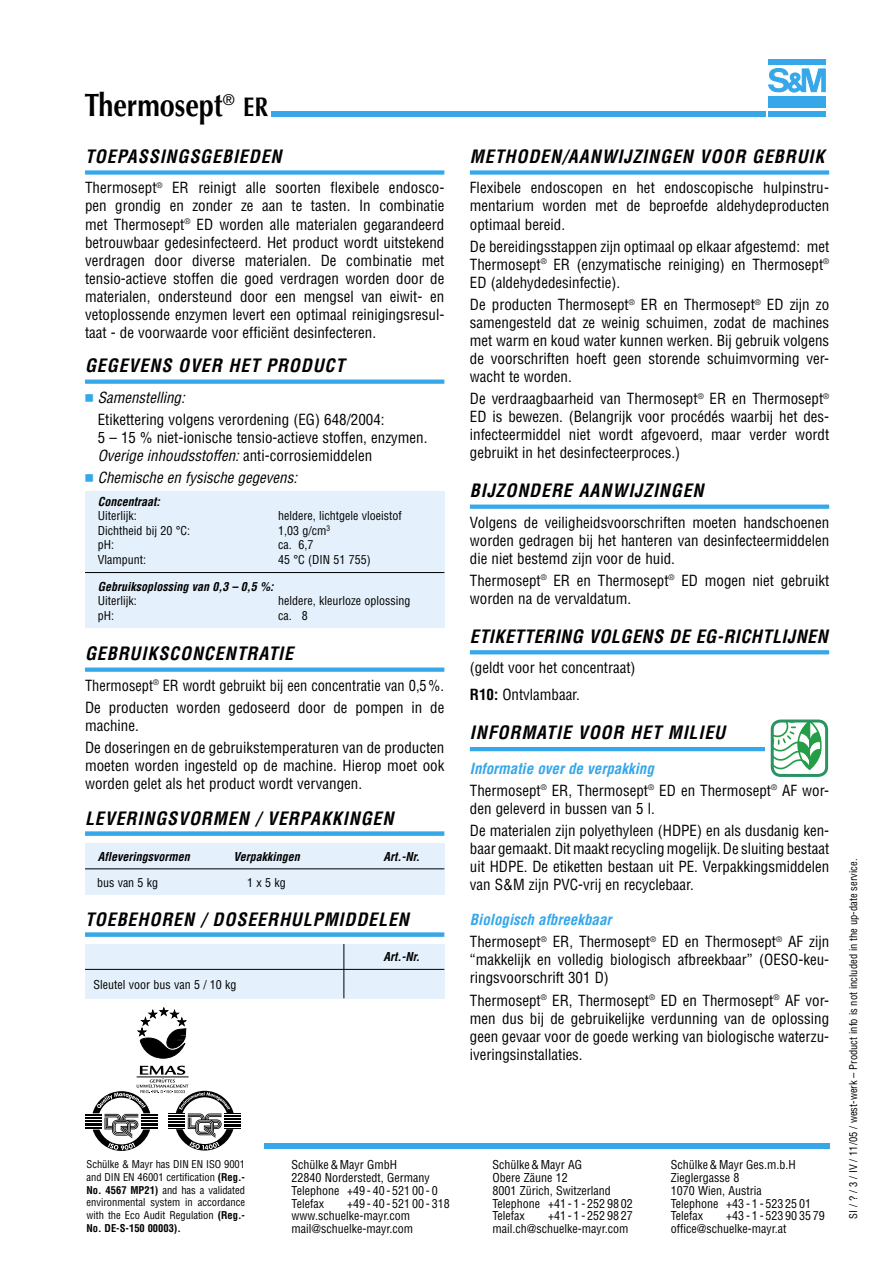
<style>
.page{position:relative;width:893px;height:1263px;background:#fff}
.page>*{position:absolute;margin:0;border:0;box-sizing:border-box;transform-origin:0 0}
.t1{font:700 32.4px "Optima";color:#000;scale:.83 1}
.Head{font:italic 700 condensed 18px "Helvetica";letter-spacing:.05em;color:#000}
.Copy{font:italic 700 condensed 18px "Helvetica";letter-spacing:.05em;color:#000}
.Head-2{font:italic 700 condensed 18px "Helvetica";letter-spacing:.03em;color:#000}
.Copy-2{font:condensed 15px/18px "Helvetica";color:#000;text-align:justify}
.t2{font:italic condensed 15px "Helvetica";color:#000}
.Copy-3{font:condensed 15px "Helvetica";color:#000;scale:.96 1}
.head_1{font:italic 700 condensed 15px "Helvetica";color:#36a7e9}
.Copy-4{font:italic 700 condensed 15px "Helvetica";color:#36a7e9}
.Copy-5{font:condensed 12px/12.8px "Helvetica";color:#000}
.Copy-6{font:italic 700 condensed 12px/14.4px "Helvetica";color:#000}
.t3{font:condensed 10.5px/12.8px "Helvetica";color:#000;text-align:justify}
.s1{font-size:27px}
.s2{font-style:normal}
.s3{font-weight:400;font-style:normal}
.s4{font-weight:700}
</style>
<div class="page">
<div style="left:85px;top:843px;width:359px;height:52px;background:#e4f0fb"></div>
<div style="left:85px;top:831px;width:359px;height:5px;background:#36a7e9"></div>
<div style="left:85px;top:491px;width:359px;height:136px;background:#e4f0fb"></div>
<div style="left:85px;top:944px;width:359px;height:54px;background:#e4f0fb"></div>
<div style="left:470px;top:170px;width:359px;height:5px;background:#36a7e9"></div>
<div style="left:470px;top:504px;width:359px;height:5px;background:#36a7e9"></div>
<svg style="left:470px;top:650px;width:359px;height:4px"></svg>
<div style="left:85px;top:170px;width:359px;height:5px;background:#36a7e9"></div>
<div style="left:85px;top:379px;width:359px;height:5px;background:#36a7e9"></div>
<hr style="left:85px;top:572px;width:359px;height:1px;background:#000">
<div style="left:85px;top:667px;width:359px;height:5px;background:#36a7e9"></div>
<hr style="left:85px;top:868px;width:359px;height:1px;background:#000">
<hr style="left:85px;top:969px;width:359px;height:1px;background:#000">
<hr style="left:343px;top:944px;width:1px;height:54px;background:#000">
<div style="left:769px;top:96px;width:57px;height:11px;background:#36a7e9"></div>
<div style="left:769px;top:59px;width:57px;height:6px;background:#36a7e9"></div>
<div style="left:769px;top:111px;width:57px;height:5px;background:#36a7e9"></div>
<div style="left:271px;top:111px;width:494px;height:5px;background:#36a7e9"></div>
<svg style="left:769px;top:68px;width:56px;height:24px"></svg>
<hr style="left:470px;top:747px;width:359px;height:4px;background:#36a7e9">
<div style="left:765px;top:739px;width:66px;height:17px;background:#fff"></div>
<svg style="left:770px;top:719px;width:59px;height:56px"></svg>
<div style="left:265px;top:1143px;width:564px;height:6px;background:#36a7e9"></div>
<svg style="left:137px;top:1007px;width:50px;height:51px"></svg>
<svg style="left:85px;top:1066px;width:156px;height:85px"></svg>
<div style="left:85px;top:932px;width:359px;height:5px;background:#36a7e9"></div>
<p class="t1" style="left:84px;top:86px;width:223px">Thermosept<sup>®</sup> <span class="s1">ER</span></p>
<p class="Head" style="left:85px;top:145px;width:198px">TOEPASSINGSGEBIEDEN</p>
<p class="Copy-2" style="left:85px;top:179px;width:361px">Thermosept<sup>®</sup> ER reinigt alle soorten flexibele endosco&shy;pen grondig en zonder ze aan te tasten. In combinatie met Thermosept<sup>®</sup> ED worden alle materialen gegarandeerd betrouwbaar gedesinfecteerd. Het product wordt uitstekend verdragen door diverse materialen. De combinatie met tensio-actieve stoffen die goed verdragen worden door de materialen, ondersteund door een mengsel van eiwit- en vetoplossende enzymen levert een optimaal reinigingsresul&shy;taat - de voorwaarde voor efficiënt desinfecteren.</p>
<p class="Head" style="left:85px;top:354px;width:261px">GEGEVENS OVER HET PRODUCT</p>
<p class="t2" style="left:98px;top:388px;width:89px">Samenstelling:</p>
<p class="Copy-2" style="left:98px;top:410px;width:288px">Etikettering volgens verordening (EG) 648/2004:</p>
<p class="Copy-2" style="left:98px;top:428px;width:331px">5 – 15 % niet-ionische tensio-actieve stoffen, enzymen.</p>
<p class="t2" style="left:98px;top:446px;width:276px">Overige inhoudsstoffen: <span class="s2">anti-corrosiemiddelen</span></p>
<p class="t2" style="left:98px;top:468px;width:201px">Chemische en fysische gegevens:</p>
<p class="Copy-6" style="left:98px;top:494px;width:64px">Concentraat:<br><span class="s3">Uiterlijk:</span></p>
<p class="Copy-5" style="left:278px;top:509px;width:125px">heldere, lichtgele vloeistof</p>
<p class="Copy-5" style="left:98px;top:524px;width:94px">Dichtheid bij 20 °C:</p>
<p class="Copy-5" style="left:278px;top:524px;width:54px">1,03 g/cm<sup>3</sup></p>
<p class="Copy-5" style="left:98px;top:538px;width:18px">pH:</p>
<p class="Copy-5" style="left:278px;top:538px;width:37px">ca. 6,7</p>
<p class="Copy-5" style="left:98px;top:553px;width:50px">Vlampunt:</p>
<p class="Copy-5" style="left:278px;top:553px;width:94px">45 °C (DIN 51 755)</p>
<p class="Copy-6" style="left:98px;top:579px;width:177px">Gebruiksoplossing van 0,3 – 0,5 %:<br><span class="s3">Uiterlijk:</span></p>
<p class="Copy-5" style="left:278px;top:594px;width:134px">heldere, kleurloze oplossing</p>
<p class="Copy-5" style="left:98px;top:609px;width:18px">pH:</p>
<p class="Copy-5" style="left:278px;top:609px;width:31px">ca. 8</p>
<p class="Head" style="left:85px;top:642px;width:210px">GEBRUIKSCONCENTRATIE</p>
<p class="Copy-3" style="left:85px;top:676px;width:376px">Thermosept<sup>®</sup> ER wordt gebruikt bij een concentratie van 0,5%.</p>
<p class="Copy-2" style="left:85px;top:698px;width:361px">De producten worden gedoseerd door de pompen in de machine.</p>
<p class="Copy-2" style="left:85px;top:738px;width:361px">De doseringen en de gebruikstemperaturen van de producten moeten worden ingesteld op de machine. Hierop moet ook worden gelet als het product wordt vervangen.</p>
<p class="Copy" style="left:85px;top:808px;width:310px">LEVERINGSVORMEN / VERPAKKINGEN</p>
<p class="Copy-6" style="left:98px;top:849px;width:93px">Afleveringsvormen</p>
<p class="Copy-6" style="left:233px;top:849px;width:68px">Verpakkingen</p>
<p class="Copy-6" style="left:383px;top:849px;width:38px">Art.-Nr.</p>
<p class="Copy-5" style="left:97px;top:876px;width:63px">bus van 5 kg</p>
<p class="Copy-5" style="left:247px;top:876px;width:40px">1 x 5 kg</p>
<p class="Copy" style="left:85px;top:909px;width:325px">TOEBEHOREN / DOSEERHULPMIDDELEN</p>
<p class="Copy-6" style="left:383px;top:950px;width:38px">Art.-Nr.</p>
<p class="Copy-5" style="left:94px;top:977px;width:145px">Sleutel voor bus van 5 / 10 kg</p>
<p class="t3" style="left:87px;top:1158px;width:160px">Schülke &amp; Mayr has DIN EN ISO 9001 and DIN EN 46001 certification <span class="s4">(Reg.- No. 4567 MP21)</span> and has a validated environmental system in accordance with the Eco Audit Regulation <span class="s4">(Reg.- No. DE-S-150 00003).</span></p>
<p class="Copy-5" style="left:292px;top:1158px;width:148px">Schülke&amp;Mayr GmbH<br>22840 Norderstedt, Germany<br>Telephone +49 - 40 - 521 00 - 0<br>Telefax</p>
<p class="Copy-5" style="left:292px;top:1197px;width:160px;text-indent:56px">+49 - 40 - 521 00 - 318 www.schuelke-mayr.com mail@schuelke-mayr.com</p>
<p class="Head" style="left:470px;top:145px;width:356px">METHODEN/AANWIJZINGEN VOOR GEBRUIK</p>
<p class="Copy-2" style="left:470px;top:179px;width:361px">Flexibele endoscopen en het endoscopische hulpinstru&shy;mentarium worden met de beproefde aldehydeproducten optimaal bereid.</p>
<p class="Copy-2" style="left:470px;top:237px;width:361px">De bereidingsstappen zijn optimaal op elkaar afgestemd: met Thermosept<sup>®</sup> ER (enzymatische reiniging) en Thermosept<sup>® </sup>ED (aldehydedesinfectie).</p>
<p class="Copy-2" style="left:470px;top:295px;width:361px">De producten Thermosept<sup>®</sup> ER en Thermosept<sup>®</sup> ED zijn zo samengesteld dat ze weinig schuimen, zodat de machines met warm en koud water kunnen werken. Bij gebruik volgens de voorschriften hoeft geen storende schuimvorming ver&shy;wacht te worden.</p>
<p class="Copy-2" style="left:470px;top:389px;width:361px">De verdraagbaarheid van Thermosept<sup>®</sup> ER en Thermosept<sup>® </sup>ED is bewezen. (Belangrijk voor procédés waarbij het des&shy;infecteermiddel niet wordt afgevoerd, maar verder wordt gebruikt in het desinfecteerproces.)</p>
<p class="Head" style="left:470px;top:479px;width:235px">BIJZONDERE AANWIJZINGEN</p>
<p class="Copy-2" style="left:470px;top:513px;width:361px">Volgens de veiligheidsvoorschriften moeten handschoenen worden gedragen bij het hanteren van desinfecteermiddelen die niet bestemd zijn voor de huid.</p>
<p class="Copy-2" style="left:470px;top:571px;width:361px">Thermosept<sup>®</sup> ER en Thermosept<sup>®</sup> ED mogen niet gebruikt worden na de vervaldatum.</p>
<p class="Head-2" style="left:470px;top:625px;width:359px">ETIKETTERING VOLGENS DE EG-RICHTLIJNEN</p>
<p class="Copy-2" style="left:470px;top:658px;width:167px">(geldt voor het concentraat)</p>
<p class="Copy-2" style="left:470px;top:685px;width:112px"><span class="s4">R10:</span> Ontvlambaar.</p>
<p class="Head" style="left:470px;top:722px;width:257px">INFORMATIE VOOR HET MILIEU</p>
<p class="head_1" style="left:470px;top:759px;width:186px">Informatie over de verpakking</p>
<p class="Copy-2" style="left:470px;top:781px;width:361px">Thermosept<sup>®</sup> ER, Thermosept<sup>®</sup> ED en Thermosept<sup>®</sup> AF wor&shy;den geleverd in bussen van 5 l.</p>
<p class="Copy-2" style="left:470px;top:821px;width:361px">De materialen zijn polyethyleen (HDPE) en als dusdanig ken&shy;baar gemaakt. Dit maakt recycling mogelijk. De sluiting bestaat uit HDPE. De etiketten bestaan uit PE. Verpakkingsmiddelen van S&amp;M zijn PVC-vrij en recyclebaar.</p>
<p class="Copy-4" style="left:470px;top:911px;width:143px">Biologisch afbreekbaar</p>
<p class="Copy-2" style="left:470px;top:933px;width:361px">Thermosept<sup>®</sup> ER, Thermosept<sup>®</sup> ED en Thermosept<sup>®</sup> AF zijn “makkelijk en volledig biologisch afbreekbaar” (OESO-keu&shy;ringsvoorschrift 301 D)</p>
<p class="Copy-2" style="left:470px;top:991px;width:361px">Thermosept<sup>®</sup> ER, Thermosept<sup>®</sup> ED en Thermosept<sup>®</sup> AF vor&shy;men dus bij de gebruikelijke verdunning van de oplossing geen gevaar voor de goede werking van biologische waterzu&shy;iveringsinstallaties.</p>
<p class="Copy-5" style="left:492px;top:1158px;width:91px">Schülke&amp;Mayr AG</p>
<p class="Copy-5" style="left:492px;top:1171px;width:77px">Obere Zäune 12</p>
<p class="Copy-5" style="left:492px;top:1184px;width:120px">8001 Zürich, Switzerland</p>
<p class="Copy-5" style="left:492px;top:1197px;width:142px">Telephone +41 - 1 - 252 98 02</p>
<p class="Copy-5" style="left:492px;top:1209px;width:34px">Telefax</p>
<p class="Copy-5" style="left:492px;top:1209px;width:142px;text-indent:56px">+41-1-2529827 mail.ch@schuelke-mayr.com</p>
<p class="Copy-5" style="left:671px;top:1158px;width:127px">Schülke&amp;Mayr Ges.m.b.H</p>
<p class="Copy-5" style="left:671px;top:1171px;width:70px">Zieglergasse 8</p>
<p class="Copy-5" style="left:671px;top:1184px;width:92px">1070 Wien, Austria</p>
<p class="Copy-5" style="left:671px;top:1197px;width:142px">Telephone +43 - 1 - 523 25 01</p>
<p class="Copy-5" style="left:671px;top:1209px;width:34px">Telefax</p>
<p class="Copy-5" style="left:671px;top:1209px;width:156px;text-indent:56px">+43-1-523903579 office@schuelke-mayr.at</p>
<p class="t3" style="left:847px;top:1218px;width:361px;rotate:-90deg">SI / ? / 3 / IV / 11/05 / west-werk – Product info is not included in the up-date service.</p>
</div>
